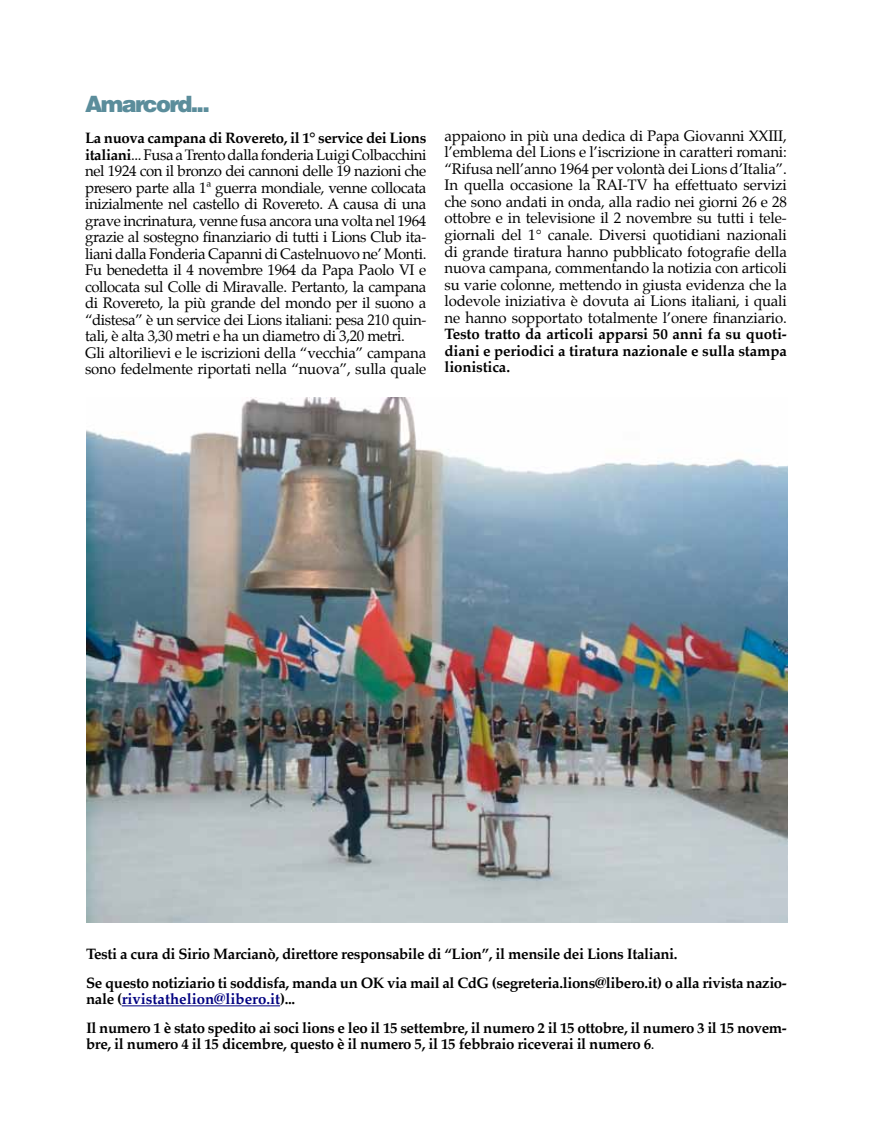
<style>
.page{position:relative;width:872px;height:1127px;background:#fff}
.page>*{position:absolute;margin:0;border:0;box-sizing:border-box;transform-origin:0 0}
.t1{font:900 22.5px "Helvetica";letter-spacing:-.075em;color:#5b8d9b}
.t2{font:15px/16.5px "Palatino";letter-spacing:-.025em;color:#000}
.t3{font:700 15px/28.5px "Palatino";letter-spacing:-.025em;color:#000}
.s1{font-weight:700}
.s2{color:#000080}
.s3{font-weight:400}
</style>
<div class="page">
<hr style="left:122px;top:1005px;width:158px;height:1px;background:#000080">
<img style="left:87px;top:397px;width:700px;height:525px">
<h1 class="t1" style="left:85px;top:89px;width:126px">Amarcord...</h1>
<p class="t2" style="left:85px;top:130px;width:343px"><span class="s1">La nuova campana di Rovereto, il 1° service dei Lions italiani</span>... Fusa a Trento dalla fonderia Luigi Colbacchini nel 1924 con il bronzo dei cannoni delle 19 nazioni che presero parte alla 1ª guerra mondiale, venne collocata inizialmente nel castello di Rovereto. A causa di una grave incrinatura, venne fusa ancora una volta nel 1964 grazie al sostegno finanziario di tutti i Lions Club ita&shy;liani dalla Fonderia Capanni di Castelnuovo ne’ Monti.<br>Fu benedetta il 4 novembre 1964 da Papa Paolo VI e collocata sul Colle di Miravalle. Pertanto, la campana di Rovereto, la più grande del mondo per il suono a “distesa” è un service dei Lions italiani: pesa 210 quin&shy;tali, è alta 3,30 metri e ha un diametro di 3,20 metri.<br>Gli altorilievi e le iscrizioni della “vecchia” campana sono fedelmente riportati nella “nuova”, sulla quale</p>
<p class="t2" style="left:444px;top:128px;width:344px;text-align:justify">appaiono in più una dedica di Papa Giovanni XXIII, l’emblema del Lions e l’iscrizione in caratteri romani: “Rifusa nell’anno 1964 per volontà dei Lions d’Italia”.<br>In quella occasione la RAI-TV ha effettuato servizi che sono andati in onda, alla radio nei giorni 26 e 28 ottobre e in televisione il 2 novembre su tutti i tele&shy;giornali del 1° canale. Diversi quotidiani nazionali di grande tiratura hanno pubblicato fotografie della nuova campana, commentando la notizia con articoli su varie colonne, mettendo in giusta evidenza che la lodevole iniziativa è dovuta ai Lions italiani, i quali ne hanno sopportato totalmente l’onere finanziario.</p>
<p class="t3" style="left:444px;top:325px;width:344px;line-height:16.5px;text-align:justify">Testo tratto da articoli apparsi 50 anni fa su quoti&shy;diani e periodici a tiratura nazionale e sulla stampa lionistica.</p>
<p class="t3" style="left:86px;top:939px;width:702px">Testi a cura di Sirio Marcianò, direttore responsabile di “Lion”, il mensile dei Lions Italiani.<br>Se questo notiziario ti soddisfa, manda un OK via mail al CdG (segreteria.lions@libero.it) o alla rivista nazio-</p>
<p class="t3" style="left:86px;top:984px;width:702px">nale (<span class="s2">rivistathelion@libero.it</span>)...<br>Il numero 1 è stato spedito ai soci lions e leo il 15 settembre, il numero 2 il 15 ottobre, il numero 3 il 15 novem-</p>
<p class="t3" style="left:86px;top:1029px;width:570px">bre, il numero 4 il 15 dicembre, questo è il numero 5, il 15 febbraio riceverai il numero 6<span class="s3">.</span></p>
</div>
